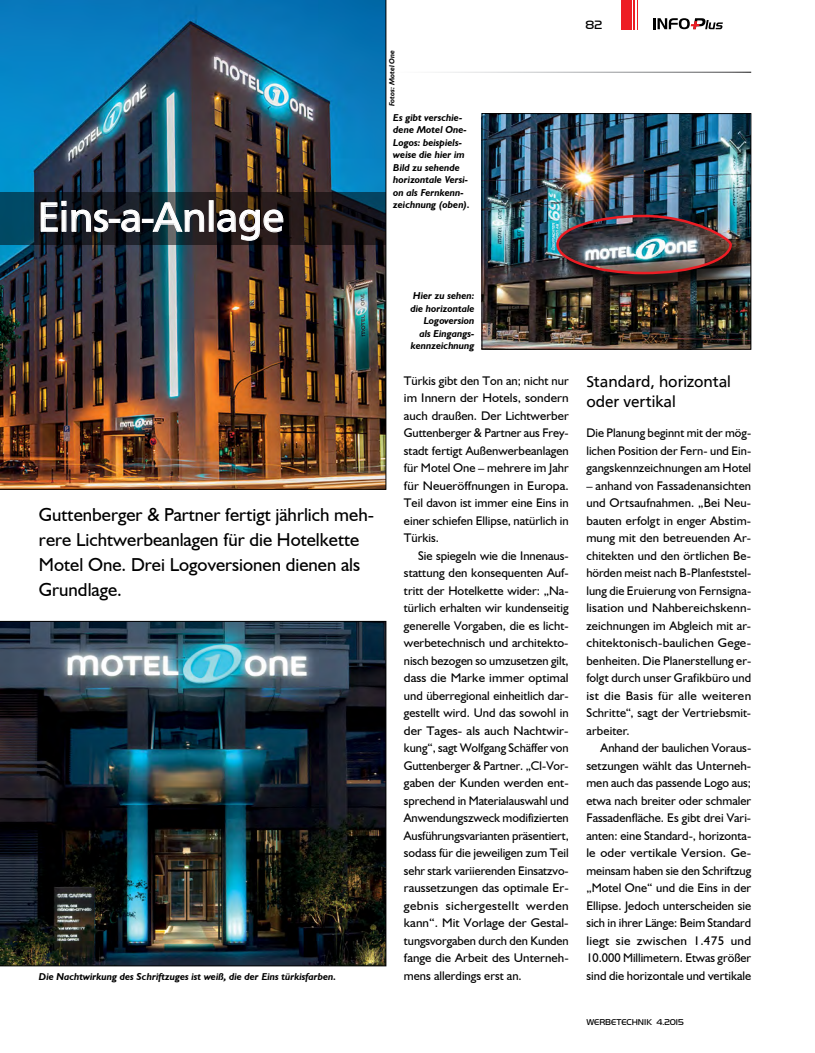
<style>
.page{position:relative;width:815px;height:1053px;background:#fff}
.page>*{position:absolute;margin:0;border:0;box-sizing:border-box;transform-origin:0 0}
.t1{font:42.5px "Front Page";color:#fff}
.t2{font:18.75px/25px "Humanist 521 BT";color:#000}
.t3{font:16.25px/20px "Front Page";color:#000}
.t4{font:12.5px/17.5px "Humanist 521 BT";color:#000;text-align:justify}
.t5{font:12.5px "Handel Got D Ligh";color:#000}
.t6{font:italic 700 10px/12.5px "Humanist 521 BT";color:#000}
.t7{font:8.75px "Handel Got D Ligh";color:#000}
.t8{font:italic 700 7.5px "Humanist 521 BT";color:#000}
</style>
<div class="page">
<div style="left:621px;top:0;width:10px;height:30px;background:#ed1d24"></div>
<hr style="left:633px;top:0;width:2px;height:30px;background:#ed1d24">
<hr style="left:637px;top:0;width:1px;height:30px;background:#ed1d24">
<svg style="left:653px;top:18px;width:70px;height:11px"></svg>
<img style="left:0;top:0;width:386px;height:489px">
<img style="left:0;top:621px;width:386px;height:345px">
<svg style="left:0;top:192px;width:386px;height:53px;background:#172229"></svg>
<svg style="left:41px;top:201px;width:67px;height:31px;background:#3d4249"></svg>
<div style="left:109px;top:219px;width:11px;height:4px;border:1px solid #fff"></div>
<svg style="left:121px;top:210px;width:19px;height:22px"></svg>
<div style="left:142px;top:219px;width:11px;height:4px;border:1px solid #fff"></div>
<svg style="left:152px;top:202px;width:52px;height:30px;background:#45555b"></svg>
<div style="left:209px;top:200px;width:4px;height:31px;border:1px solid #fff"></div>
<svg style="left:217px;top:209px;width:66px;height:32px;background:#4a4342"></svg>
<img style="left:484px;top:115px;width:265px;height:232px">
<div style="left:482px;top:113px;width:269px;height:236px;border:1px solid #000"></div>
<div style="left:558px;top:216px;width:189px;height:74px;background:#000;opacity:.75"></div>
<img style="left:558px;top:216px;width:173px;height:57px">
<div style="left:556px;top:215px;width:176px;height:59px;border:2px solid #ed1d24;border-radius:50%"></div>
<h1 class="t1" style="left:38px;top:193px;width:248px">Eins-a-Anlage</h1>
<p class="t8" style="left:387px;top:106px;width:58px;rotate:-90deg">Fotos: Motel One</p>
<p class="t6" style="left:393px;top:111px;width:78px">Es gibt verschie&shy;dene Motel One-<br>Logos: beispiels&shy;weise die hier im<br>Bild zu sehende horizontale Versi&shy;on als Fernkenn&shy;zeichnung (oben).</p>
<p class="t5" style="left:586px;top:18px;width:18px">82</p>
<h2 class="t2" style="left:39px;top:502px;width:337px">Guttenberger &amp; Partner fertigt jährlich meh&shy;rere Lichtwerbeanlagen für die Hotelkette Motel One. Drei Logoversionen dienen als Grundlage.</h2>
<p class="t6" style="left:39px;top:970px;width:299px">Die Nachtwirkung des Schriftzuges ist weiß, die der Eins türkisfarben.</p>
<p class="t6" style="left:410px;top:289px;width:66px;text-align:right">Hier zu sehen: die horizontale<br>Logoversion als Eingangs&shy;kennzeichnung</p>
<p class="t4" style="left:404px;top:371px;width:166px">Türkis gibt den Ton an; nicht nur im Innern der Hotels, sondern auch draußen. Der Lichtwerber Guttenberger &amp; Partner aus Frey&shy;stadt fertigt Außenwerbeanlagen für Motel One – mehrere im Jahr für Neueröffnungen in Europa.<br>Teil davon ist immer eine Eins in einer schiefen Ellipse, natürlich in Türkis.</p>
<p class="t4" style="left:404px;top:546px;width:166px;text-indent:14px">Sie spiegeln wie die Innenaus&shy;stattung den konsequenten Auf&shy;tritt der Hotelkette wider: „Na&shy;türlich erhalten wir kundenseitig generelle Vorgaben, die es licht&shy;werbetechnisch und architekto&shy;nisch bezogen so umzusetzen gilt, dass die Marke immer optimal und überregional einheitlich dar&shy;gestellt wird. Und das sowohl in der Tages- als auch Nachtwir&shy;kung“, sagt Wolfgang Schäffer von Guttenberger &amp; Partner. „CI-Vor&shy;gaben der Kunden werden ent&shy;sprechend in Materialauswahl und Anwendungszweck modifizierten Ausführungsvarianten präsentiert, sodass für die jeweiligen zum Teil sehr stark variierenden Einsatzvo&shy;raussetzungen das optimale Er&shy;gebnis sichergestellt werden kann“. Mit Vorlage der Gestal&shy;tungsvorgaben durch den Kunden fange die Arbeit des Unterneh&shy;mens allerdings erst an.</p>
<h3 class="t3" style="left:586px;top:371px;width:146px">Standard, horizontal oder vertikal</h3>
<p class="t4" style="left:586px;top:424px;width:166px">Die Planung beginnt mit der mög&shy;lichen Position der Fern- und Ein&shy;gangskennzeichnungen am Hotel</p>
<p class="t4" style="left:586px;top:476px;width:166px">– anhand von Fassadenansichten und Ortsaufnahmen. „Bei Neu&shy;bauten erfolgt in enger Abstim&shy;mung mit den betreuenden Ar&shy;chitekten und den örtlichen Be&shy;hörden meist nach B-Planfeststel&shy;lung die Eruierung von Fernsigna&shy;lisation und Nahbereichskenn&shy;zeichnungen im Abgleich mit ar&shy;chitektonisch-baulichen Gege&shy;benheiten. Die Planerstellung er&shy;folgt durch unser Grafikbüro und ist die Basis für alle weiteren Schritte“, sagt der Vertriebsmit&shy;arbeiter.</p>
<p class="t4" style="left:586px;top:739px;width:166px;text-indent:14px">Anhand der baulichen Voraus&shy;setzungen wählt das Unterneh&shy;men auch das passende Logo aus; etwa nach breiter oder schmaler Fassadenfläche. Es gibt drei Vari&shy;anten: eine Standard-, horizonta&shy;le oder vertikale Version. Ge&shy;meinsam haben sie den Schriftzug „Motel One“ und die Eins in der Ellipse. Jedoch unterscheiden sie sich in ihrer Länge: Beim Standard liegt sie zwischen 1.475 und 10.000 Millimetern. Etwas größer sind die horizontale und vertikale</p>
<p class="t7" style="left:586px;top:1016px;width:99px">WERBETECHNIK 4.2015</p>
</div>
